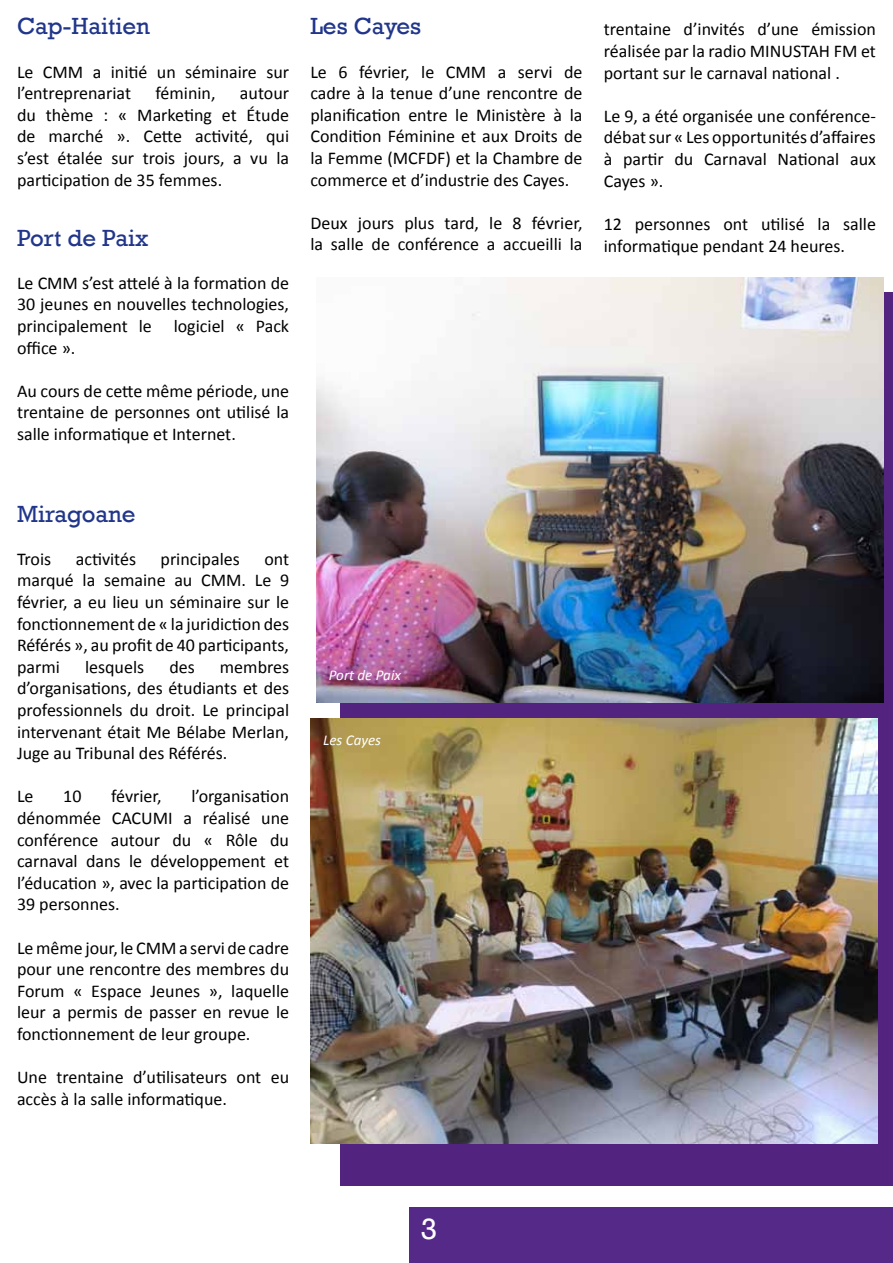
<style>
.page{position:relative;width:893px;height:1263px;background:#fff}
.page>*{position:absolute;margin:0;border:0;box-sizing:border-box;transform-origin:0 0}
.t1{font:30px "Rockwell";color:#fff}
.t2{font:24px "Rockwell";color:#21368b}
.t3{font:18px/21.6px "Calibri";color:#000;text-align:justify}
.t4{font:italic 15px "Calibri";color:#fff}
</style>
<div class="page">
<div style="left:409px;top:1208px;width:484px;height:55px;background:#552988"></div>
<div style="left:340px;top:293px;width:553px;height:892px;background:#52247f"></div>
<img style="left:310px;top:719px;width:567px;height:425px">
<img style="left:316px;top:277px;width:567px;height:425px">
<h2 class="t2" style="left:17px;top:12px;width:134px">Cap-Haitien</h2>
<p class="t3" style="left:17px;top:60px;width:274px">Le CMM a initié un séminaire sur l’entreprenariat</p>
<p class="t3" style="left:155px;top:82px;width:62px">féminin,</p>
<p class="t3" style="left:17px;top:82px;width:274px;text-indent:223px">autour du thème : « Marketing et Étude de marché ». Cette activité, qui s’est étalée sur trois jours, a vu la participation de 35 femmes.</p>
<h2 class="t2" style="left:17px;top:224px;width:133px">Port de Paix</h2>
<p class="t3" style="left:17px;top:271px;width:274px">Le CMM s’est attelé à la formation de 30 jeunes en nouvelles technologies, principalement le logiciel « Pack office ».</p>
<p class="t3" style="left:17px;top:379px;width:274px">Au cours de cette même période, une trentaine de personnes ont utilisé la salle informatique et Internet.</p>
<h2 class="t2" style="left:310px;top:12px;width:112px">Les Cayes</h2>
<p class="t3" style="left:310px;top:60px;width:274px">Le 6 février, le CMM a servi de cadre à la tenue d’une rencontre de planification entre le Ministère à la Condition Féminine et aux Droits de la Femme (MCFDF) et la Chambre de commerce et d’industrie des Cayes.</p>
<p class="t3" style="left:310px;top:211px;width:274px">Deux jours plus tard, le 8 février, la salle de conférence a accueilli la</p>
<p class="t3" style="left:604px;top:18px;width:274px">trentaine d’invités d’une émission réalisée par la radio MINUSTAH FM et portant sur le carnaval national .</p>
<p class="t3" style="left:604px;top:104px;width:274px">Le 9, a été organisée une conférence&shy;débat sur « Les opportunités d’affaires à partir du Carnaval National aux Cayes ».</p>
<p class="t3" style="left:604px;top:212px;width:274px">12 personnes ont utilisé la salle informatique pendant 24 heures.</p>
<h2 class="t2" style="left:17px;top:500px;width:120px">Miragoane</h2>
<p class="t3" style="left:17px;top:547px;width:36px">Trois</p>
<p class="t3" style="left:76px;top:547px;width:62px">activités</p>
<p class="t3" style="left:161px;top:547px;width:81px">principales</p>
<p class="t3" style="left:17px;top:547px;width:274px;text-indent:247px">ont marqué la semaine au CMM. Le 9 février, a eu lieu un séminaire sur le fonctionnement de « la juridiction des Référés », au profit de 40 participants, parmi</p>
<p class="t3" style="left:17px;top:655px;width:274px;text-indent:203px">membres d’organisations, des étudiants et des professionnels du droit. Le principal intervenant était Me Bélabe Merlan, Juge au Tribunal des Référés.</p>
<p class="t3" style="left:17px;top:785px;width:18px">Le</p>
<p class="t3" style="left:63px;top:785px;width:20px">10</p>
<p class="t3" style="left:111px;top:785px;width:52px">février,</p>
<p class="t3" style="left:85px;top:655px;width:61px">lesquels</p>
<p class="t3" style="left:169px;top:655px;width:27px">des</p>
<p class="t3" style="left:17px;top:785px;width:274px;text-indent:174px">l’organisation dénommée CACUMI a réalisé une conférence autour du « Rôle du carnaval dans le développement et l’éducation », avec la participation de 39 personnes.</p>
<p class="t3" style="left:17px;top:936px;width:274px">Le même jour, le CMM a servi de cadre pour une rencontre des membres du Forum « Espace Jeunes », laquelle leur a permis de passer en revue le fonctionnement de leur groupe.</p>
<p class="t3" style="left:17px;top:1066px;width:274px">Une trentaine d’utilisateurs ont eu accès à la salle informatique.</p>
<p class="t4" style="left:329px;top:665px;width:74px">Port de Paix</p>
<p class="t4" style="left:323px;top:730px;width:59px">Les Cayes</p>
<h1 class="t1" style="left:421px;top:1211px;width:18px">3</h1>
</div>
